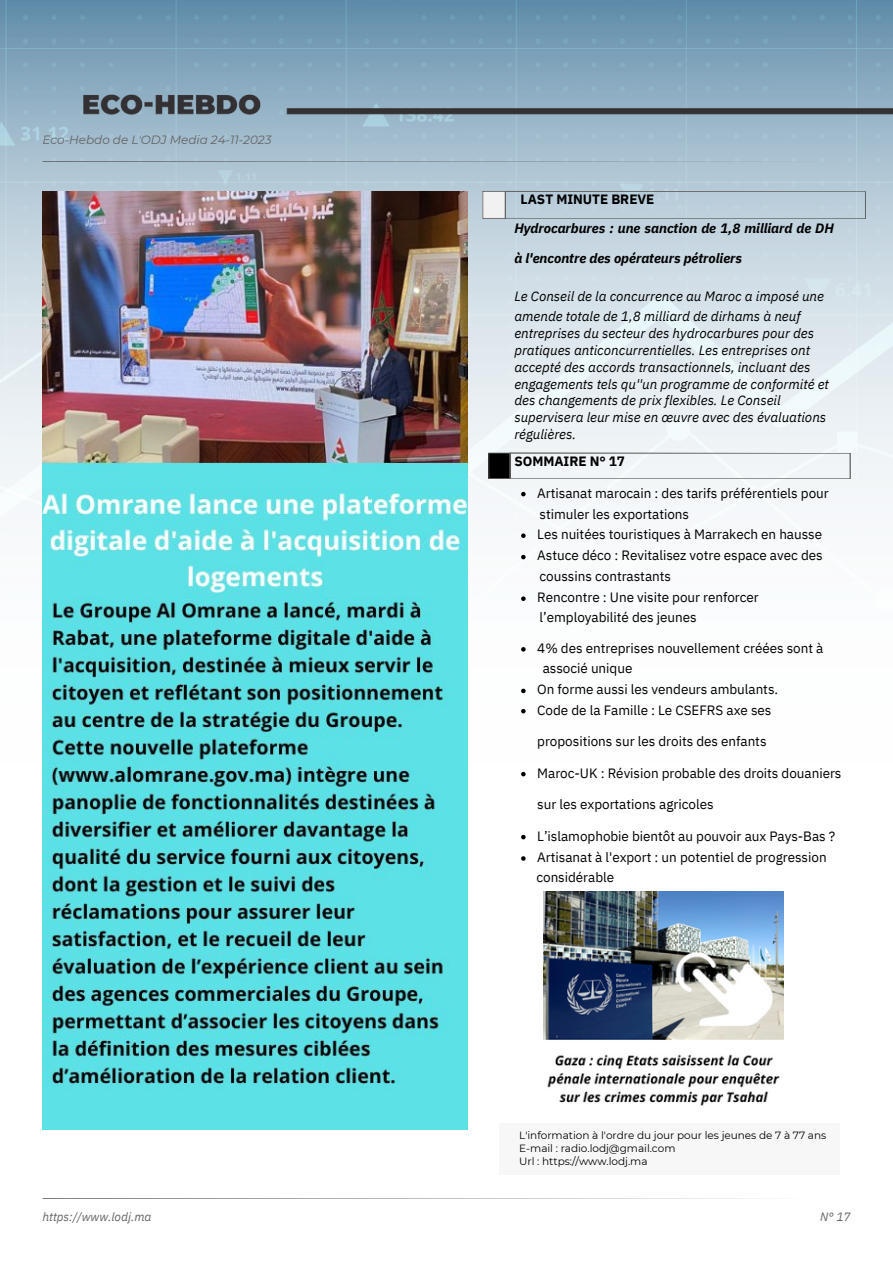
<style>
.page{position:relative;width:893px;height:1264px;background:#fff}
.page>*{position:absolute;margin:0;border:0;box-sizing:border-box;transform-origin:0 0}
.t1{font:13.5px "IBM Plex Sans";letter-spacing:-.005em;color:#000}
.t2{font:italic 13.5px "IBM Plex Sans";letter-spacing:-.005em;color:#000}
.t3{font:italic 700 13.5px/29.2px "IBM Plex Sans";letter-spacing:-.005em;color:#000}
.t4{font:700 13.5px "IBM Plex Sans";letter-spacing:-.005em;color:#000}
.t5{font:italic 12px "Montserrat";letter-spacing:-.005em;color:#646464}
.t6{font:italic 12px "IBM Plex Sans";letter-spacing:-.005em;color:#646464}
.t7{font:10.5px "Montserrat";letter-spacing:-.005em;color:#000}
</style>
<div class="page">
<img style="left:0;top:0;width:892px;height:1130px">
<svg style="left:42px;top:161px;width:808px;height:1px"></svg>
<svg style="left:482px;top:191px;width:383px;height:28px;background:#b8c9d4"></svg>
<svg style="left:488px;top:452px;width:362px;height:27px"></svg>
<div style="left:499px;top:1123px;width:340px;height:51px;background:#f7f7f7"></div>
<img style="left:42px;top:191px;width:425px;height:938px">
<svg style="left:42px;top:1198px;width:713px;height:1px"></svg>
<img style="left:543px;top:891px;width:240px;height:226px">
<svg style="left:521px;top:492px;width:4px;height:4px"></svg>
<svg style="left:521px;top:533px;width:4px;height:5px"></svg>
<svg style="left:521px;top:555px;width:4px;height:4px"></svg>
<svg style="left:521px;top:596px;width:4px;height:5px"></svg>
<svg style="left:521px;top:647px;width:4px;height:4px"></svg>
<svg style="left:521px;top:688px;width:4px;height:5px"></svg>
<svg style="left:521px;top:709px;width:4px;height:4px"></svg>
<svg style="left:521px;top:772px;width:4px;height:4px"></svg>
<svg style="left:521px;top:834px;width:4px;height:5px"></svg>
<svg style="left:521px;top:856px;width:4px;height:4px"></svg>
<p class="t5" style="left:42px;top:133px;width:230px">Eco-Hebdo de L'ODJ Media 24-11-2023</p>
<p class="t6" style="left:42px;top:1208px;width:110px">https://www.lodj.ma</p>
<p class="t4" style="left:520px;top:190px;width:135px">LAST MINUTE BREVE</p>
<p class="t3" style="left:514px;top:214px;width:321px">Hydrocarbures : une sanction de 1,8 milliard de DH à l'encontre des opérateurs pétroliers</p>
<p class="t2" style="left:514px;top:287px;width:311px">Le Conseil de la concurrence au Maroc a imposé une</p>
<p class="t2" style="left:514px;top:307px;width:287px">amende totale de 1,8 milliard de dirhams à neuf</p>
<p class="t2" style="left:514px;top:324px;width:301px">entreprises du secteur des hydrocarbures pour des</p>
<p class="t2" style="left:514px;top:341px;width:297px">pratiques anticoncurrentielles. Les entreprises ont</p>
<p class="t2" style="left:514px;top:358px;width:297px">accepté des accords transactionnels, incluant des</p>
<p class="t2" style="left:514px;top:375px;width:316px">engagements tels qu''un programme de conformité et</p>
<p class="t2" style="left:514px;top:391px;width:268px">des changements de prix flexibles. Le Conseil</p>
<p class="t2" style="left:514px;top:408px;width:313px">supervisera leur mise en œuvre avec des évaluations</p>
<p class="t2" style="left:514px;top:425px;width:63px">régulières.</p>
<p class="t4" style="left:514px;top:452px;width:112px">SOMMAIRE N° 17</p>
<p class="t1" style="left:537px;top:483px;width:293px">Artisanat marocain : des tarifs préférentiels pour</p>
<p class="t1" style="left:537px;top:525px;width:286px">Les nuitées touristiques à Marrakech en hausse</p>
<p class="t1" style="left:537px;top:546px;width:287px">Astuce déco : Revitalisez votre espace avec des</p>
<p class="t1" style="left:537px;top:588px;width:223px">Rencontre : Une visite pour renforcer</p>
<p class="t1" style="left:537px;top:639px;width:288px">4% des entreprises nouvellement créées sont à</p>
<p class="t1" style="left:537px;top:680px;width:242px">On forme aussi les vendeurs ambulants.</p>
<p class="t1" style="left:537px;top:700px;width:236px">Code de la Famille : Le CSEFRS axe ses</p>
<p class="t1" style="left:537px;top:732px;width:231px">propositions sur les droits des enfants</p>
<p class="t1" style="left:537px;top:763px;width:306px">Maroc-UK : Révision probable des droits douaniers</p>
<p class="t1" style="left:537px;top:795px;width:178px">sur les exportations agricoles</p>
<p class="t1" style="left:537px;top:826px;width:299px">L’islamophobie bientôt au pouvoir aux Pays-Bas ?</p>
<p class="t1" style="left:537px;top:848px;width:291px">Artisanat à l'export : un potentiel de progression</p>
<p class="t1" style="left:539px;top:505px;width:151px">stimuler les exportations</p>
<p class="t1" style="left:539px;top:567px;width:133px">coussins contrastants</p>
<p class="t1" style="left:539px;top:608px;width:159px">l’employabilité des jeunes</p>
<p class="t1" style="left:542px;top:659px;width:91px">associé unique</p>
<p class="t1" style="left:536px;top:868px;width:79px">considérable</p>
<p class="t7" style="left:519px;top:1128px;width:308px">L'information à l'ordre du jour pour les jeunes de 7 à 77 ans</p>
<p class="t7" style="left:519px;top:1141px;width:158px">E-mail : radio.lodj@gmail.com</p>
<p class="t7" style="left:519px;top:1154px;width:130px">Url : https://www.lodj.ma</p>
<p class="t6" style="left:820px;top:1208px;width:32px">N° 17</p>
</div>
